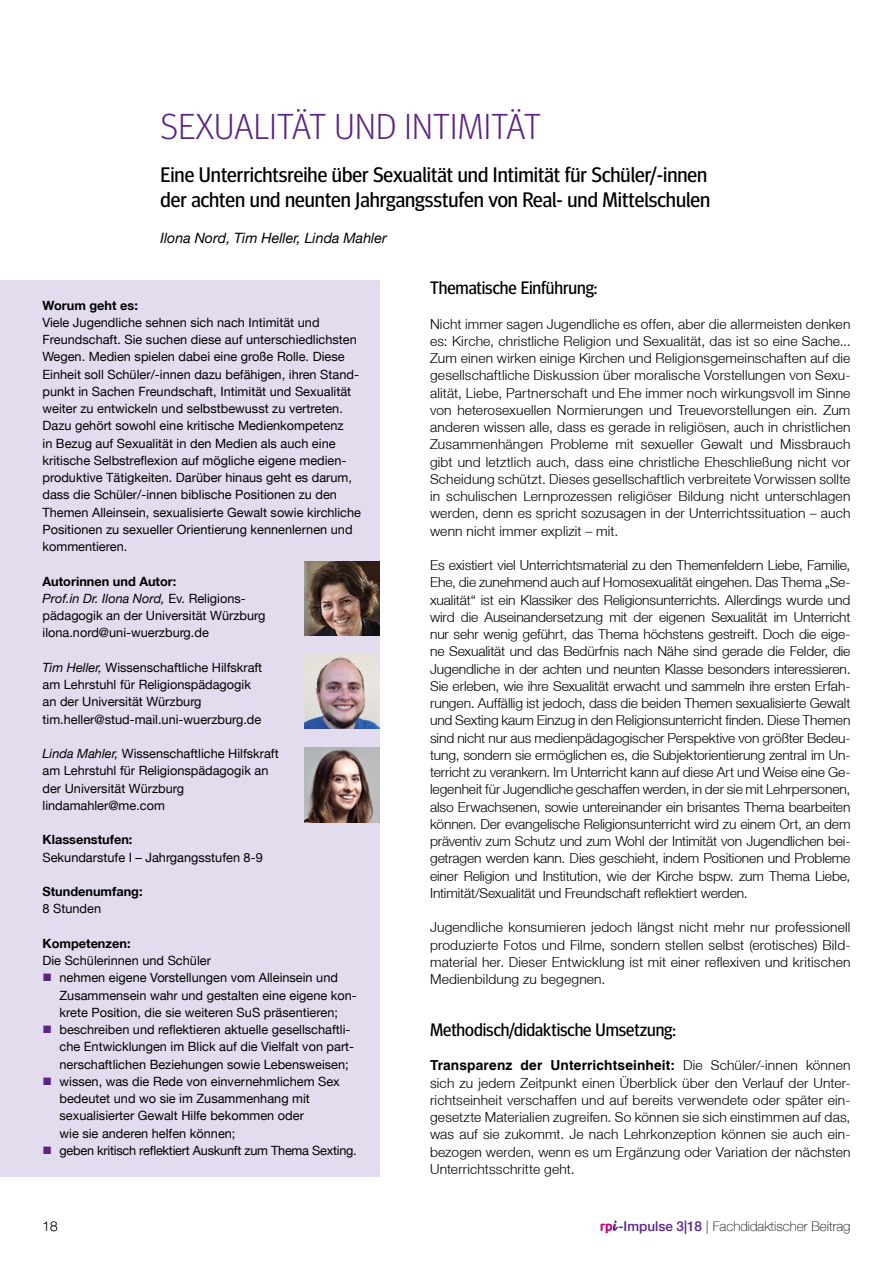
<style>
.page{position:relative;width:893px;height:1263px;background:#fff}
.page>*{position:absolute;margin:0;border:0;box-sizing:border-box;transform-origin:0 0}
.t1{font:300 36px "Meta Headline OT";letter-spacing:.01em;color:#5c2483}
.t2{font:21px/25.2px "Meta Headline OT";color:#000}
.t3{font:18px "Meta Headline OT";letter-spacing:-.005em;color:#000}
.t4{font:italic 14.25px "Helvetica Neue LT";color:#000}
.t5{font:300 13.8px/17.2px "Helvetica Neue LT";letter-spacing:.01em;color:#000;text-align:justify}
.t6{font:700 13.8px "Helvetica LT";letter-spacing:.01em;color:#000}
.t7{font:100 13.5px "Helvetica Neue LT";color:#000}
.t8{font:12.75px/17.2px "Helvetica Neue LT";color:#000}
.t9{font:700 12.75px "Helvetica Neue LT";color:#000}
.t10{font:12.75px "Helvetica Neue LT";letter-spacing:-.02em;color:#000}
.s1{font-weight:700}
.s2{font-style:italic}
.s3{color:#5c2483}
.s4{font-family:"Helvetica Neue LT";font-weight:300}
.s5{font-weight:500;color:#5c2483}
</style>
<div class="page">
<svg style="left:601px;top:1220px;width:17px;height:13px"></svg>
<div style="left:0;top:280px;width:379px;height:897px;background:#e3dcee"></div>
<img style="left:305px;top:561px;width:74px;height:75px">
<img style="left:305px;top:654px;width:74px;height:75px">
<img style="left:305px;top:747px;width:74px;height:75px">
<h1 class="t1" style="left:161px;top:105px;width:382px">SEXUALITÄT UND INTIMITÄT</h1>
<h2 class="t2" style="left:160px;top:162px;width:551px">Eine Unterrichtsreihe über Sexualität und Intimität für Schüler/-innen der achten und neunten Jahrgangsstufen von Real- und Mittelschulen</h2>
<p class="t4" style="left:160px;top:229px;width:228px">Ilona Nord, Tim Heller, Linda Mahler</p>
<p class="t9" style="left:43px;top:297px;width:97px">Worum geht es:</p>
<p class="t8" style="left:43px;top:313px;width:320px">Viele Jugendliche sehnen sich nach Intimität und Freundschaft. Sie suchen diese auf unterschiedlichsten Wegen. Medien spielen dabei eine große Rolle. Diese Einheit soll Schüler/-innen dazu befähigen, ihren Stand&shy;punkt in Sachen Freundschaft, Intimität und Sexualität weiter zu entwickeln und selbstbewusst zu vertreten.<br>Dazu gehört sowohl eine kritische Medienkompetenz<br>in Bezug auf Sexualität in den Medien als auch eine kritische Selbstreflexion auf mögliche eigene medien&shy;produktive Tätigkeiten. Darüber hinaus geht es darum, dass die Schüler/-innen biblische Positionen zu den Themen Alleinsein, sexualisierte Gewalt sowie kirchliche Positionen zu sexueller Orientierung kennenlernen und kommentieren.</p>
<p class="t8" style="left:43px;top:572px;width:224px"><span class="s1">Autorinnen und Autor:<br></span><span class="s2">Prof.in Dr. Ilona Nord,</span> Ev. Religions&shy;pädagogik an der Universität Würzburg ilona.nord@uni-wuerzburg.de</p>
<p class="t8" style="left:43px;top:658px;width:221px"><span class="s2">Tim Heller,</span> Wissenschaftliche Hilfskraft am Lehrstuhl für Religionspädagogik an der Universität Würzburg tim.heller@stud-mail.uni-wuerzburg.de</p>
<p class="t8" style="left:43px;top:745px;width:238px"><span class="s2">Linda Mahler,</span> Wissenschaftliche Hilfskraft am Lehrstuhl für Religionspädagogik an der Universität Würzburg lindamahler@me.com</p>
<p class="t9" style="left:43px;top:832px;width:91px">Klassenstufen:</p>
<p class="t8" style="left:43px;top:848px;width:222px">Sekundarstufe I – Jahrgangsstufen 8-9</p>
<p class="t9" style="left:43px;top:884px;width:102px">Stundenumfang:</p>
<p class="t8" style="left:43px;top:900px;width:60px">8 Stunden</p>
<p class="t9" style="left:43px;top:935px;width:90px">Kompetenzen:</p>
<p class="t8" style="left:43px;top:952px;width:170px">Die Schülerinnen und Schüler</p>
<p class="t8" style="left:60px;top:969px;width:299px;text-indent:-17px"><span class="s3">■</span> nehmen eigene Vorstellungen vom Alleinsein und<br>Zusammensein wahr und gestalten eine eigene kon&shy;krete Position, die sie weiteren SuS präsentieren;</p>
<p class="t8" style="left:60px;top:1021px;width:296px;text-indent:-17px"><span class="s3">■</span> beschreiben und reflektieren aktuelle gesellschaftli&shy;che Entwicklungen im Blick auf die Vielfalt von part&shy;nerschaftlichen Beziehungen sowie Lebensweisen;</p>
<p class="t8" style="left:60px;top:1072px;width:282px;text-indent:-17px"><span class="s3">■</span> wissen, was die Rede von einvernehmlichem Sex bedeutet und wo sie im Zusammenhang mit sexualisierter Gewalt Hilfe bekommen oder<br>wie sie anderen helfen können;</p>
<p class="t10" style="left:43px;top:1143px;width:316px"><span class="s3">■</span> geben kritisch reflektiert Auskunft zum Thema Sexting.</p>
<h3 class="t3" style="left:430px;top:277px;width:169px">Thematische Einführung:</h3>
<p class="t5" style="left:430px;top:315px;width:422px">Nicht immer sagen Jugendliche es offen, aber die allermeisten denken es: Kirche, christliche Religion und Sexualität, das ist so eine Sache...<br>Zum einen wirken einige Kirchen und Religionsgemeinschaften auf die gesellschaftliche Diskussion über moralische Vorstellungen von Sexu&shy;alität, Liebe, Partnerschaft und Ehe immer noch wirkungsvoll im Sinne von heterosexuellen Normierungen und Treuevorstellungen ein. Zum anderen wissen alle, dass es gerade in religiösen, auch in christlichen Zusammenhängen Probleme mit sexueller Gewalt und Missbrauch gibt und letztlich auch, dass eine christliche Eheschließung nicht vor Scheidung schützt. Dieses gesellschaftlich verbreitete Vorwissen sollte in schulischen Lernprozessen religiöser Bildung nicht unterschlagen werden, denn es spricht sozusagen in der Unterrichtssituation – auch wenn nicht immer explizit – mit.</p>
<p class="t5" style="left:430px;top:556px;width:422px">Es existiert viel Unterrichtsmaterial zu den Themenfeldern Liebe, Familie, Ehe, die zunehmend auch auf Homosexualität eingehen. Das Thema „Se&shy;xualität“ ist ein Klassiker des Religionsunterrichts. Allerdings wurde und wird die Auseinandersetzung mit der eigenen Sexualität im Unterricht nur sehr wenig geführt, das Thema höchstens gestreift. Doch die eige&shy;ne Sexualität und das Bedürfnis nach Nähe sind gerade die Felder, die Jugendliche in der achten und neunten Klasse besonders interessieren.<br>Sie erleben, wie ihre Sexualität erwacht und sammeln ihre ersten Erfah&shy;rungen. Auffällig ist jedoch, dass die beiden Themen sexualisierte Gewalt und Sexting kaum Einzug in den Religionsunterricht finden. Diese Themen sind nicht nur aus medienpädagogischer Perspektive von größter Bedeu&shy;tung, sondern sie ermöglichen es, die Subjektorientierung zentral im Un&shy;terricht zu verankern. Im Unterricht kann auf diese Art und Weise eine Ge&shy;legenheit für Jugendliche geschaffen werden, in der sie mit Lehrpersonen, also Erwachsenen, sowie untereinander ein brisantes Thema bearbeiten können. Der evangelische Religionsunterricht wird zu einem Ort, an dem präventiv zum Schutz und zum Wohl der Intimität von Jugendlichen bei&shy;getragen werden kann. Dies geschieht, indem Positionen und Probleme einer Religion und Institution, wie der Kirche bspw. zum Thema Liebe, Intimität/Sexualität und Freundschaft reflektiert werden.</p>
<p class="t5" style="left:430px;top:919px;width:422px">Jugendliche konsumieren jedoch längst nicht mehr nur professionell produzierte Fotos und Filme, sondern stellen selbst (erotisches) Bild&shy;material her. Dieser Entwicklung ist mit einer reflexiven und kritischen Medienbildung zu begegnen.</p>
<h3 class="t3" style="left:430px;top:1019px;width:248px">Methodisch/didaktische Umsetzung:</h3>
<p class="t6" style="left:430px;top:1057px;width:422px">Transparenz der Unterrichtseinheit: <span class="s4">Die Schüler/-innen können</span></p>
<p class="t5" style="left:430px;top:1074px;width:422px">sich zu jedem Zeitpunkt einen Überblick über den Verlauf der Unter&shy;richtseinheit verschaffen und auf bereits verwendete oder später ein&shy;gesetzte Materialien zugreifen. So können sie sich einstimmen auf das, was auf sie zukommt. Je nach Lehrkonzeption können sie auch ein&shy;bezogen werden, wenn es um Ergänzung oder Variation der nächsten Unterrichtsschritte geht.</p>
<p class="t7" style="left:43px;top:1218px;width:17px">18</p>
<p class="t7" style="left:618px;top:1218px;width:234px"><span class="s5">-Impulse 3|18</span> | Fachdidaktischer Beitrag</p>
</div>
